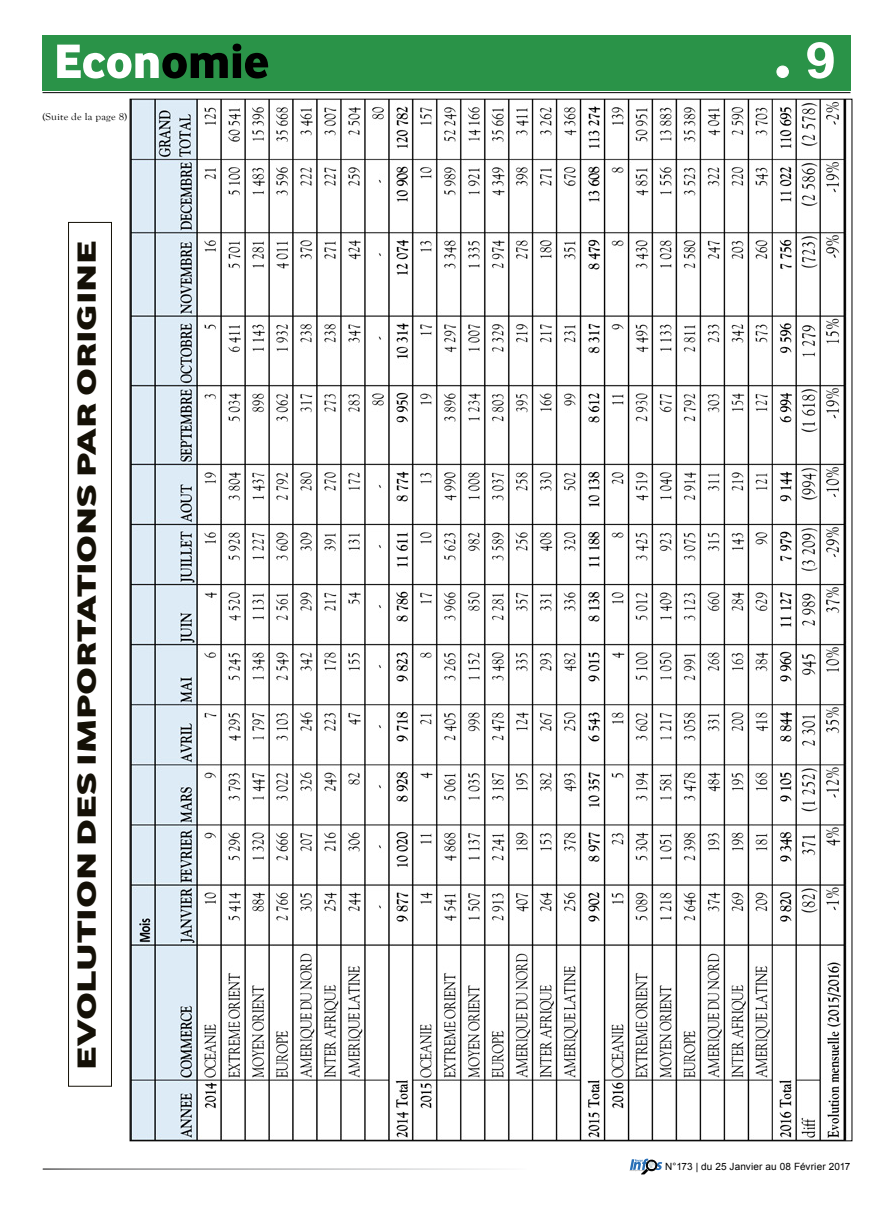
<style>
.page{position:relative;width:893px;height:1205px;background:#fff}
.page>*{position:absolute;margin:0;border:0;box-sizing:border-box;transform-origin:0 0}
.t1{font:50px "Vodafone Ex B";color:#fff}
.t2{font:700 50px "Arial";color:#fff;scale:1.11 1}
.t3{font:27px "Vodafone Ex B";letter-spacing:-.005em;color:#141006;scale:1.54 1}
.t4{font:10px "Arial";letter-spacing:.01em;color:#000}
.t5{font:10px "Goudy Old Style T";letter-spacing:.015em;color:#000;scale:1.11 1}
.s1{color:#000}
</style>
<div class="page">
<div style="left:68px;top:222px;width:44px;height:864px;border:1px solid #141006"></div>
<div style="left:42px;top:35px;width:809px;height:55px;background:#2a9348"></div>
<img style="left:132px;top:101px;width:715px;height:1038px">
<hr style="left:43px;top:92px;width:807px;height:1px;background:#000">
<svg style="left:630px;top:1158px;width:32px;height:16px"></svg>
<div style="left:777px;top:66px;width:11px;height:11px;background:#fff;border-radius:50%"></div>
<div style="left:776px;top:66px;width:13px;height:12px;border:1px solid #fff;border-radius:50%"></div>
<h1 class="t1" style="left:54px;top:30px;width:217px">Econ<span class="s1">omie</span></h1>
<p class="t5" style="left:43px;top:111px;width:78px">(Suite de la page 8)</p>
<p class="t3" style="left:70px;top:1069px;width:537px;rotate:-90deg">Evolution des importations par Origine</p>
<h1 class="t2" style="left:805px;top:25px;width:29px">9</h1>
<p class="t4" style="left:665px;top:1160px;width:187px">N°173 | du 25 Janvier au 08 Février 2017</p>
</div>
